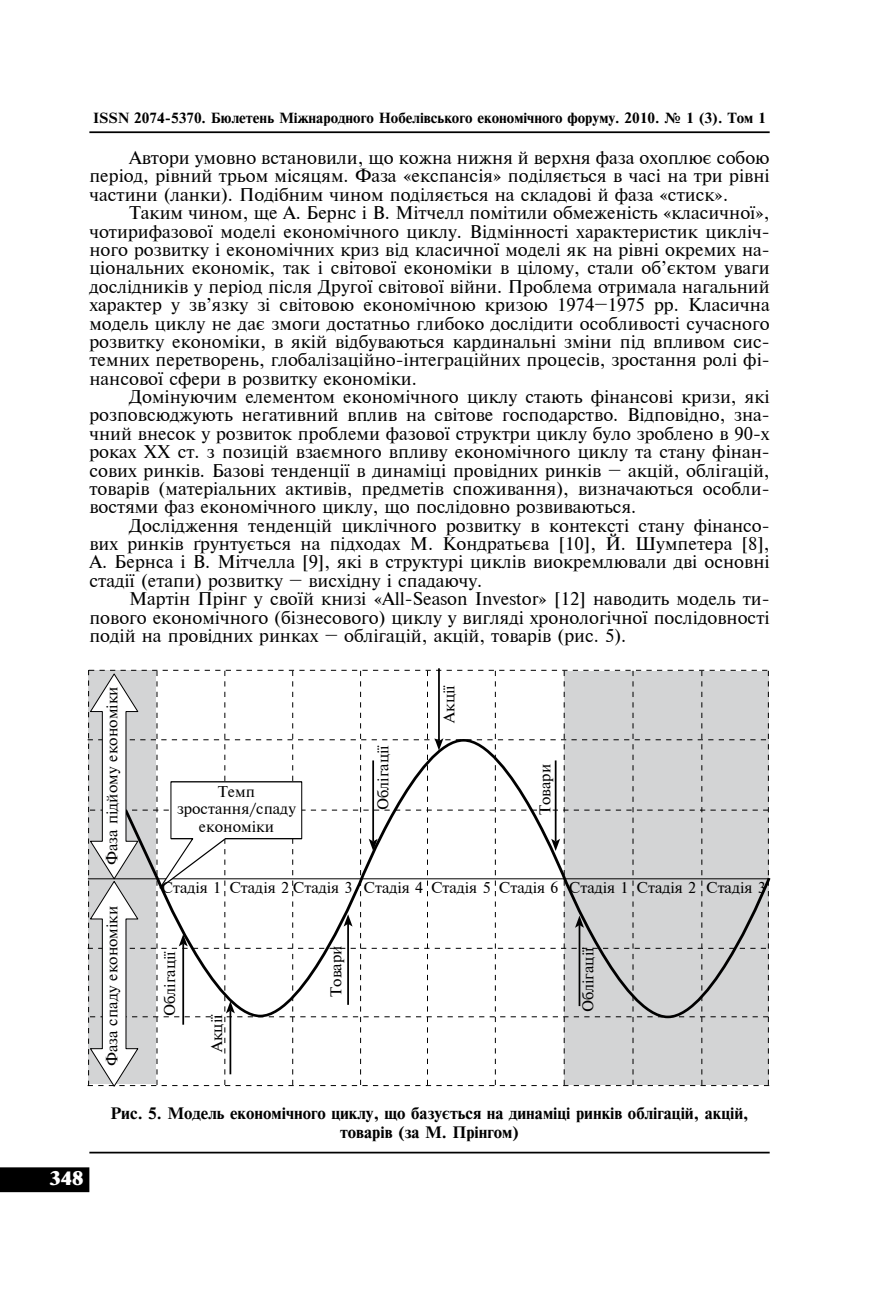
<style>
.page{position:relative;width:869px;height:1315px;background:#fff}
.page>*{position:absolute;margin:0;border:0;box-sizing:border-box;transform-origin:0 0}
.t1{font:18.38px "Newton XC";color:#fff}
.t2{font:17.5px/18.4px "Newton C";color:#000;text-align:justify}
.t3{font:15.75px/18.9px "Newton C Bold";color:#000;text-align:center}
.t4{font:14.88px/17.8px "Newton C";color:#000;text-align:center}
.t5{font:14px "Newton C Bold";color:#000}
</style>
<div class="page">
<hr style="left:89px;top:1151px;width:680px;height:2px;background:#000">
<div style="left:1px;top:1168px;width:87px;height:23px;background:#000"></div>
<div style="left:0;top:1167px;width:89px;height:25px;border:2px solid #000"></div>
<hr style="left:89px;top:131px;width:680px;height:2px;background:#000">
<hr style="left:88px;top:878px;width:681px;height:1px;background:#000">
<hr style="left:438px;top:668px;width:1px;height:73px;background:#000">
<svg style="left:88px;top:670px;width:680px;height:417px"></svg>
<p class="t5" style="left:93px;top:110px;width:673px">ISSN 2074-5370. Бюлетень Міжнародного Нобелівського економічного форуму. 2010. № 1 (3). Том 1</p>
<p class="t2" style="left:89px;top:149px;width:681px;text-indent:40px">Автори умовно встановили, що кожна нижня й верхня фаза охоплює собою період, рівний трьом місяцям. Фаза «експансія» поділяється в часі на три рівні частини (ланки). Подібним чином поділяється на складові й фаза «стиск».</p>
<p class="t2" style="left:89px;top:204px;width:681px;text-indent:40px">Таким чином, ще А. Бернс і В. Мітчелл помітили обмеженість «класичної», чотирифазової моделі економічного циклу. Відмінності характеристик цикліч&shy;ного розвитку і економічних криз від класичної моделі як на рівні окремих на&shy;ціональних економік, так і світової економіки в цілому, стали об’єктом уваги дослідників у період після Другої світової війни. Проблема отримала нагальний характер у зв’язку зі світовою економічною кризою 1974–1975 рр. Класична модель циклу не дає змоги достатньо глибоко дослідити особливості сучасного розвитку економіки, в якій відбуваються кардинальні зміни під впливом сис&shy;темних перетворень, глобалізаційно-інтеграційних процесів, зростання ролі фі&shy;нансової сфери в розвитку економіки.</p>
<p class="t2" style="left:89px;top:387px;width:681px;text-indent:40px">Домінуючим елементом економічного циклу стають фінансові кризи, які розповсюджують негативний вплив на світове господарство. Відповідно, зна&shy;чний внесок у розвиток проблеми фазової структри циклу було зроблено в 90-х роках ХХ ст. з позицій взаємного впливу економічного циклу та стану фінан&shy;сових ринків. Базові тенденції в динаміці провідних ринків – акцій, облігацій, товарів (матеріальних активів, предметів споживання), визначаються особли&shy;востями фаз економічного циклу, що послідовно розвиваються.</p>
<p class="t2" style="left:89px;top:516px;width:681px;text-indent:40px">Дослідження тенденцій циклічного розвитку в контексті стану фінансо&shy;вих ринків ґрунтується на підходах М. Кондратьєва [10], Й. Шумпетера [8], А. Бернса і В. Мітчелла [9], які в структурі циклів виокремлювали дві основні стадії (етапи) розвитку – висхідну і спадаючу.</p>
<p class="t2" style="left:89px;top:590px;width:681px;text-indent:40px">Мартін Прінг у своїй книзі «All-Season Investor» [12] наводить модель ти&shy;пового економічного (бізнесового) циклу у вигляді хронологічної послідовності подій на провідних ринках – облігацій, акцій, товарів (рис. 5).</p>
<p class="t4" style="left:103px;top:865px;width:180px;rotate:-90deg">Фаза підйому економіки</p>
<p class="t4" style="left:103px;top:1066px;width:162px;rotate:-90deg">Фаза спаду економіки</p>
<p class="t4" style="left:177px;top:782px;width:120px">Темп зростання/спаду економіки</p>
<p class="t4" style="left:374px;top:810px;width:66px;rotate:-90deg">Облігації</p>
<p class="t4" style="left:440px;top:722px;width:39px;rotate:-90deg">Акції</p>
<p class="t4" style="left:536px;top:815px;width:53px;rotate:-90deg">Товари</p>
<p class="t4" style="left:161px;top:879px;width:605px">Стадія 1 Стадія 2 Стадія 3 Стадія 4 Стадія 5 Стадія 6 Стадія 1 Стадія 2 Стадія 3</p>
<p class="t4" style="left:161px;top:1016px;width:66px;rotate:-90deg">Облігації</p>
<p class="t4" style="left:208px;top:1052px;width:39px;rotate:-90deg">Акції</p>
<p class="t4" style="left:327px;top:997px;width:53px;rotate:-90deg">Товари</p>
<p class="t4" style="left:579px;top:1012px;width:66px;rotate:-90deg">Облігації</p>
<p class="t1" style="left:49px;top:1167px;width:35px">348</p>
<p class="t3" style="left:110px;top:1104px;width:639px">Рис. 5. Модель економічного циклу, що базується на динаміці ринків облігацій, акцій, товарів (за М. Прінгом)</p>
</div>
